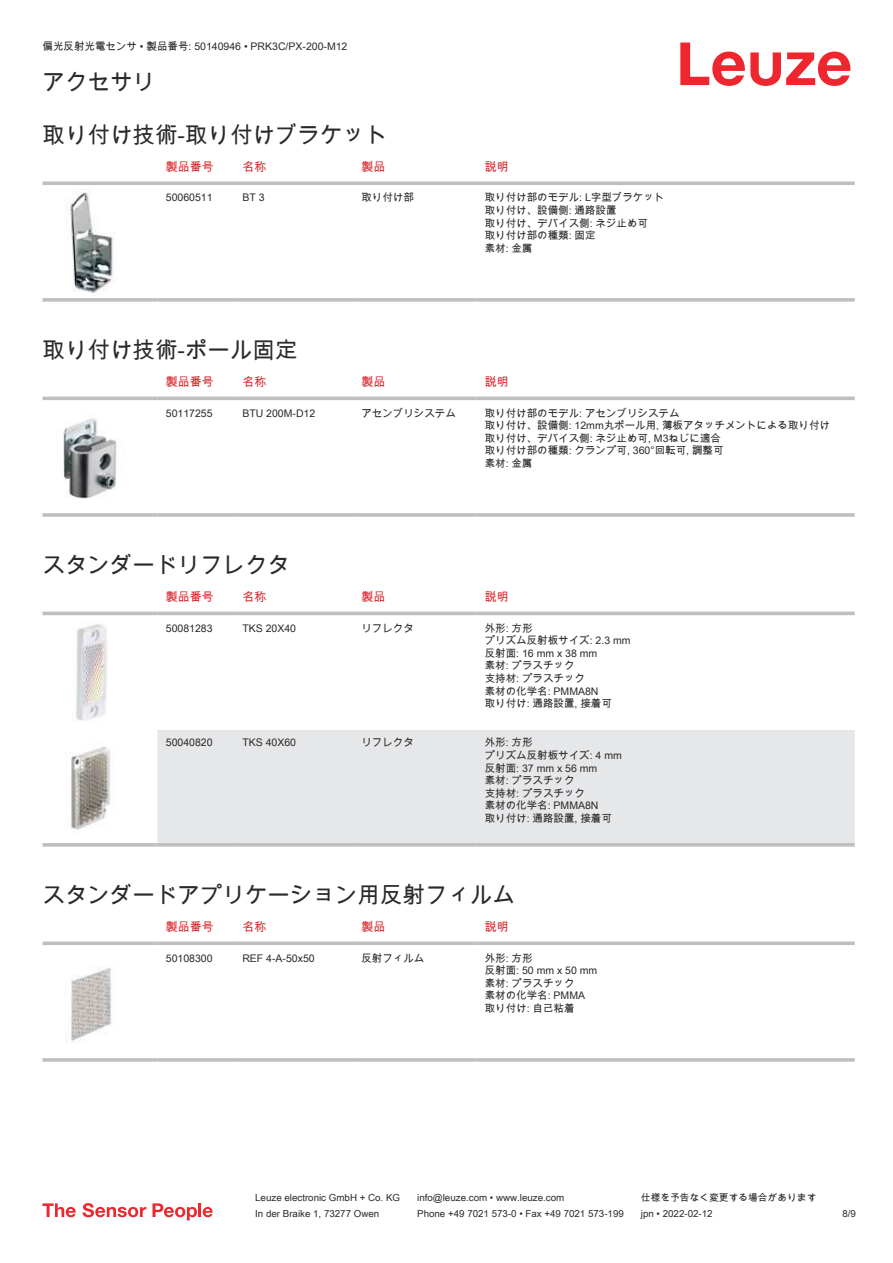
<style>
.page{position:relative;width:893px;height:1263px;background:#fff}
.page>*{position:absolute;margin:0;border:0;box-sizing:border-box;transform-origin:0 0}
.t1{font:22.5px "Arial Unicode MS";color:#2b292a}
.t2{font:12px "Arial Unicode MS";color:#db2a30}
.t3{font:10.5px/12.6px "Arial Unicode MS";color:#2b292a}
.t4{font:9.75px "Arial Unicode MS";color:#2b292a}
</style>
<div class="page">
<svg style="left:680px;top:43px;width:170px;height:43px"></svg>
<svg style="left:43px;top:181px;width:114px;height:4px"></svg>
<svg style="left:157px;top:181px;width:77px;height:4px"></svg>
<svg style="left:234px;top:181px;width:119px;height:4px"></svg>
<svg style="left:353px;top:181px;width:123px;height:4px"></svg>
<svg style="left:476px;top:181px;width:379px;height:4px;background:#c4c6c8"></svg>
<svg style="left:43px;top:298px;width:114px;height:4px"></svg>
<svg style="left:157px;top:298px;width:77px;height:4px"></svg>
<svg style="left:234px;top:298px;width:119px;height:4px"></svg>
<svg style="left:353px;top:298px;width:123px;height:4px"></svg>
<svg style="left:476px;top:298px;width:379px;height:4px;background:#c3c5c7"></svg>
<img style="left:66px;top:189px;width:49px;height:104px">
<svg style="left:43px;top:396px;width:812px;height:1px"></svg>
<hr style="left:43px;top:397px;width:114px;height:3px;background:#bdbfc1">
<hr style="left:157px;top:397px;width:77px;height:3px;background:#bdbfc1">
<hr style="left:234px;top:397px;width:119px;height:3px;background:#bdbfc1">
<hr style="left:353px;top:397px;width:123px;height:3px;background:#bdbfc1">
<hr style="left:476px;top:397px;width:379px;height:3px;background:#bdbfc1">
<hr style="left:43px;top:513px;width:114px;height:4px;background:#bdbfc1">
<hr style="left:157px;top:513px;width:77px;height:4px;background:#c7c9ca">
<hr style="left:234px;top:513px;width:119px;height:4px;background:#bdbfc1">
<hr style="left:353px;top:513px;width:123px;height:4px;background:#bdbfc1">
<hr style="left:476px;top:513px;width:379px;height:4px;background:#c7c9ca">
<img style="left:63px;top:418px;width:54px;height:81px">
<svg style="left:43px;top:611px;width:812px;height:5px;fill:#efeff0"></svg>
<div style="left:157px;top:730px;width:698px;height:113px;background:#e6e7e9"></div>
<hr style="left:43px;top:612px;width:114px;height:3px;background:#bdbfc1">
<hr style="left:157px;top:612px;width:77px;height:3px;background:#bdbfc1">
<hr style="left:234px;top:612px;width:119px;height:3px;background:#bdbfc1">
<hr style="left:353px;top:612px;width:123px;height:3px;background:#bdbfc1">
<hr style="left:476px;top:612px;width:379px;height:3px;background:#bdbfc1">
<svg style="left:43px;top:843px;width:114px;height:4px"></svg>
<svg style="left:157px;top:843px;width:77px;height:4px"></svg>
<svg style="left:234px;top:843px;width:119px;height:4px"></svg>
<svg style="left:353px;top:843px;width:123px;height:4px"></svg>
<svg style="left:476px;top:843px;width:379px;height:4px;background:#c3c5c7"></svg>
<img style="left:73px;top:624px;width:34px;height:97px">
<img style="left:70px;top:746px;width:41px;height:84px">
<svg style="left:43px;top:941px;width:114px;height:4px"></svg>
<svg style="left:157px;top:941px;width:77px;height:4px"></svg>
<svg style="left:234px;top:941px;width:119px;height:4px"></svg>
<svg style="left:353px;top:941px;width:123px;height:4px"></svg>
<svg style="left:476px;top:941px;width:379px;height:4px;background:#c5c7c9"></svg>
<svg style="left:43px;top:1058px;width:114px;height:4px"></svg>
<hr style="left:157px;top:1058px;width:77px;height:4px;background:#c6c8c9">
<svg style="left:234px;top:1058px;width:119px;height:4px"></svg>
<svg style="left:353px;top:1058px;width:123px;height:4px"></svg>
<hr style="left:476px;top:1058px;width:379px;height:4px;background:#c6c8c9">
<img style="left:71px;top:968px;width:41px;height:74px">
<svg style="left:43px;top:1203px;width:33px;height:14px"></svg>
<svg style="left:83px;top:1203px;width:63px;height:14px"></svg>
<svg style="left:153px;top:1203px;width:44px;height:17px"></svg>
<hr style="left:198px;top:1203px;width:3px;height:14px;background:#ed272d">
<svg style="left:203px;top:1207px;width:10px;height:10px"></svg>
<p class="t3" style="left:43px;top:40px;width:306px">偏光反射光電センサ • 製品番号: 50140946 • PRK3C/PX-200-M12</p>
<h1 class="t1" style="left:43px;top:66px;width:114px">アクセサリ</h1>
<h1 class="t1" style="left:43px;top:119px;width:346px">取り付け技術-取り付けブラケット</h1>
<p class="t2" style="left:166px;top:158px;width:49px">製品番号</p>
<p class="t2" style="left:242px;top:158px;width:25px">名称</p>
<p class="t2" style="left:361px;top:158px;width:25px">製品</p>
<p class="t2" style="left:485px;top:158px;width:25px">説明</p>
<p class="t3" style="left:166px;top:191px;width:48px">50060511</p>
<p class="t3" style="left:242px;top:191px;width:24px">BT 3</p>
<p class="t3" style="left:361px;top:191px;width:54px">取り付け部</p>
<p class="t3" style="left:485px;top:191px;width:181px">取り付け部のモデル: L字型ブラケット取り付け、設備側: 通路設置<br>取り付け、デバイス側: ネジ止め可<br>取り付け部の種類: 固定<br>素材: 金属</p>
<h1 class="t1" style="left:43px;top:334px;width:256px">取り付け技術-ポール固定</h1>
<p class="t2" style="left:166px;top:373px;width:49px">製品番号</p>
<p class="t2" style="left:242px;top:373px;width:25px">名称</p>
<p class="t2" style="left:361px;top:373px;width:25px">製品</p>
<p class="t2" style="left:485px;top:373px;width:25px">説明</p>
<p class="t3" style="left:166px;top:406px;width:48px">50117255</p>
<p class="t3" style="left:242px;top:406px;width:74px">BTU 200M-D12</p>
<p class="t3" style="left:361px;top:406px;width:96px">アセンブリシステム</p>
<p class="t3" style="left:485px;top:406px;width:347px">取り付け部のモデル: アセンブリシステム<br>取り付け、設備側: 12mm丸ポール用, 薄板アタッチメントによる取り付け取り付け、デバイス側: ネジ止め可, M3ねじに適合<br>取り付け部の種類: クランプ可, 360°回転可, 調整可<br>素材: 金属</p>
<h1 class="t1" style="left:43px;top:549px;width:249px">スタンダードリフレクタ</h1>
<p class="t2" style="left:166px;top:588px;width:49px">製品番号</p>
<p class="t2" style="left:242px;top:588px;width:25px">名称</p>
<p class="t2" style="left:361px;top:588px;width:25px">製品</p>
<p class="t2" style="left:485px;top:588px;width:25px">説明</p>
<p class="t3" style="left:166px;top:621px;width:48px">50081283</p>
<p class="t3" style="left:242px;top:621px;width:55px">TKS 20X40</p>
<p class="t3" style="left:361px;top:621px;width:54px">リフレクタ</p>
<p class="t3" style="left:485px;top:621px;width:147px">外形: 方形<br>プリズム反射板サイズ: 2.3 mm反射面: 16 mm x 38 mm<br>素材: プラスチック<br>支持材: プラスチック<br>素材の化学名: PMMA8N<br>取り付け: 通路設置, 接着可</p>
<p class="t3" style="left:166px;top:736px;width:48px">50040820</p>
<p class="t3" style="left:242px;top:736px;width:55px">TKS 40X60</p>
<p class="t3" style="left:361px;top:736px;width:54px">リフレクタ</p>
<p class="t3" style="left:485px;top:736px;width:139px">外形: 方形<br>プリズム反射板サイズ: 4 mm反射面: 37 mm x 56 mm<br>素材: プラスチック<br>支持材: プラスチック<br>素材の化学名: PMMA8N<br>取り付け: 通路設置, 接着可</p>
<h1 class="t1" style="left:43px;top:879px;width:474px">スタンダードアプリケーション用反射フィルム</h1>
<p class="t2" style="left:166px;top:918px;width:49px">製品番号</p>
<p class="t2" style="left:242px;top:918px;width:25px">名称</p>
<p class="t2" style="left:361px;top:918px;width:25px">製品</p>
<p class="t2" style="left:485px;top:918px;width:25px">説明</p>
<p class="t3" style="left:166px;top:951px;width:48px">50108300</p>
<p class="t3" style="left:242px;top:951px;width:74px">REF 4-A-50x50</p>
<p class="t3" style="left:361px;top:951px;width:64px">反射フィルム</p>
<p class="t3" style="left:485px;top:951px;width:114px">外形: 方形<br>反射面: 50 mm x 50 mm素材: プラスチック<br>素材の化学名: PMMA取り付け: 自己粘着</p>
<p class="t4" style="left:255px;top:1191px;width:146px">Leuze electronic GmbH + Co. KG</p>
<p class="t4" style="left:417px;top:1191px;width:149px">info@leuze.com • www.leuze.com</p>
<p class="t4" style="left:641px;top:1191px;width:177px">仕様を予告なく変更する場合があります</p>
<p class="t4" style="left:255px;top:1206px;width:126px">In der Braike 1, 73277 Owen</p>
<p class="t4" style="left:417px;top:1206px;width:208px">Phone +49 7021 573-0 • Fax +49 7021 573-199</p>
<p class="t4" style="left:641px;top:1206px;width:73px">jpn • 2022-02-12</p>
<p class="t4" style="left:842px;top:1206px;width:15px">8 /9</p>
</div>
